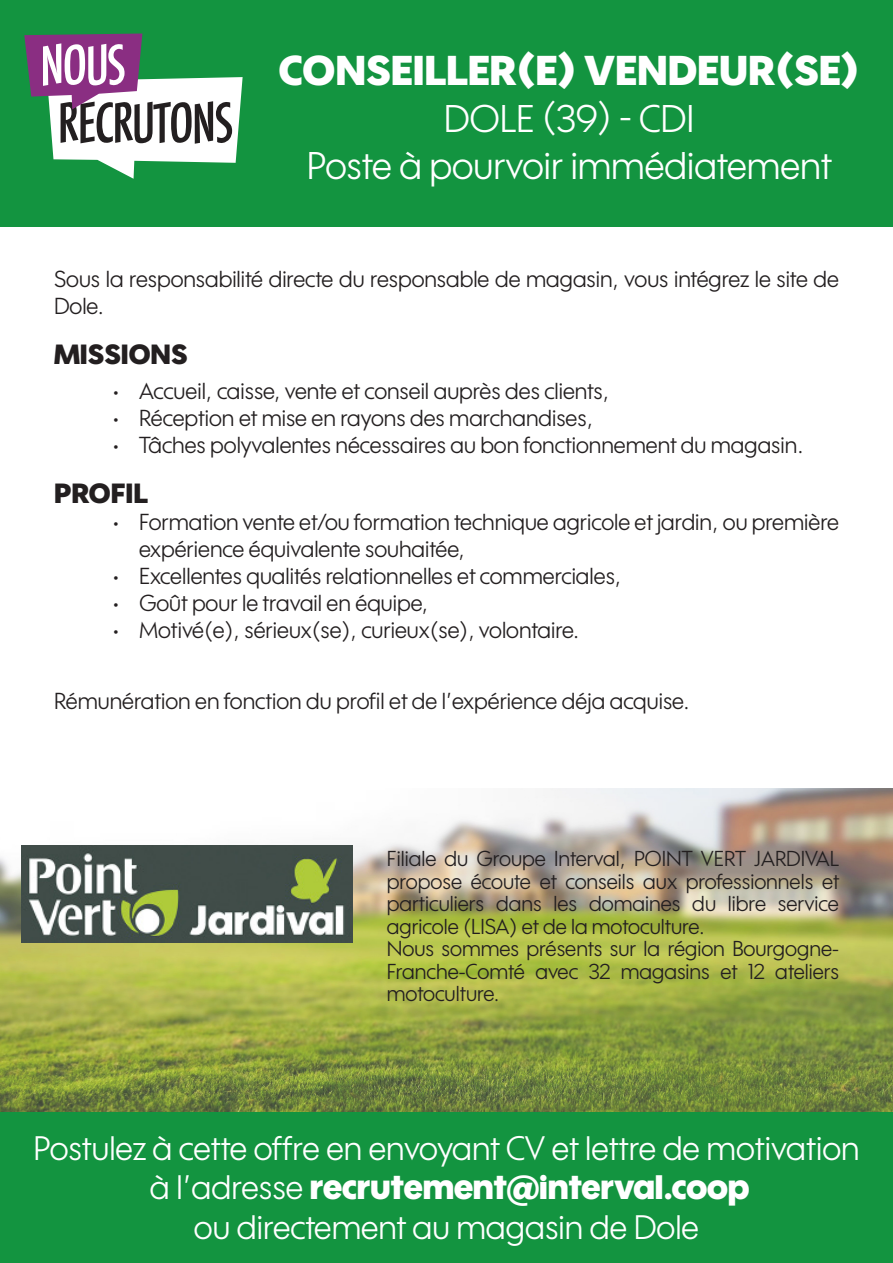
<style>
.page{position:relative;width:893px;height:1263px;background:#fff}
.page>*{position:absolute;margin:0;border:0;box-sizing:border-box;transform-origin:0 0}
.t1{font:900 40.5px "Wes FYW03";color:#fff}
.t2{font:37.5px "Wes FYW03";color:#fff}
.t3{font:33px/39.6px "Wes FYW03";color:#fff;text-align:center}
.t4{font:900 27px "Wes FYW03";color:#231f20}
.t5{font:22.5px/27px "Wes FYW03";color:#231f20}
.t6{font:21px/22.5px "Wes FYW03";color:#231f20;text-align:justify}
.s1{font-weight:900}
</style>
<div class="page">
<img style="left:0;top:789px;width:893px;height:323px">
<div style="left:0;top:1112px;width:893px;height:151px;background:#139440"></div>
<div style="left:0;top:0;width:893px;height:226px;background:#139440"></div>
<svg style="left:24px;top:34px;width:219px;height:145px"></svg>
<img style="left:21px;top:845px;width:332px;height:98px">
<p class="t1" style="left:279px;top:45px;width:582px">CONSEILLER(E) VENDEUR(SE)</p>
<p class="t2" style="left:444px;top:95px;width:252px">DOLE (39) - CDI</p>
<p class="t2" style="left:307px;top:142px;width:526px">Poste à pourvoir immédiatement</p>
<p class="t5" style="left:54px;top:265px;width:786px">Sous la responsabilité directe du responsable de magasin, vous intégrez le site de<br>Dole.</p>
<p class="t4" style="left:54px;top:337px;width:135px">MISSIONS</p>
<p class="t5" style="left:112px;top:377px;width:499px">• Accueil, caisse, vente et conseil auprès des clients,</p>
<p class="t5" style="left:112px;top:404px;width:483px">• Réception et mise en rayons des marchandises,</p>
<p class="t5" style="left:112px;top:431px;width:693px">• Tâches polyvalentes nécessaires au bon fonctionnement du magasin.</p>
<p class="t4" style="left:54px;top:476px;width:95px">PROFIL</p>
<p class="t5" style="left:139px;top:508px;width:701px;text-indent:-27px">• Formation vente et/ou formation technique agricole et jardin, ou première expérience équivalente souhaitée,</p>
<p class="t5" style="left:112px;top:562px;width:511px">• Excellentes qualités relationnelles et commerciales,</p>
<p class="t5" style="left:112px;top:589px;width:318px">• Goût pour le travail en équipe,</p>
<p class="t5" style="left:112px;top:616px;width:469px">• Motivé(e), sérieux(se), curieux(se), volontaire.</p>
<p class="t5" style="left:54px;top:687px;width:637px">Rémunération en fonction du profil et de l’expérience déja acquise.</p>
<p class="t6" style="left:387px;top:847px;width:454px">Filiale du Groupe Interval, POINT VERT JARDIVAL propose écoute et conseils aux professionnels et particuliers dans les domaines du libre service agricole (LISA) et de la motoculture.</p>
<p class="t6" style="left:387px;top:937px;width:454px">Nous sommes présents sur la région Bourgogne-Franche-Comté avec 32 magasins et 12 ateliers motoculture.</p>
<p class="t3" style="left:34px;top:1127px;width:827px">Postulez à cette offre en envoyant CV et lettre de motivation à l’adresse <span class="s1">recrutement@interval.coop</span></p>
<p class="t3" style="left:194px;top:1206px;width:506px">ou directement au magasin de Dole</p>
</div>
